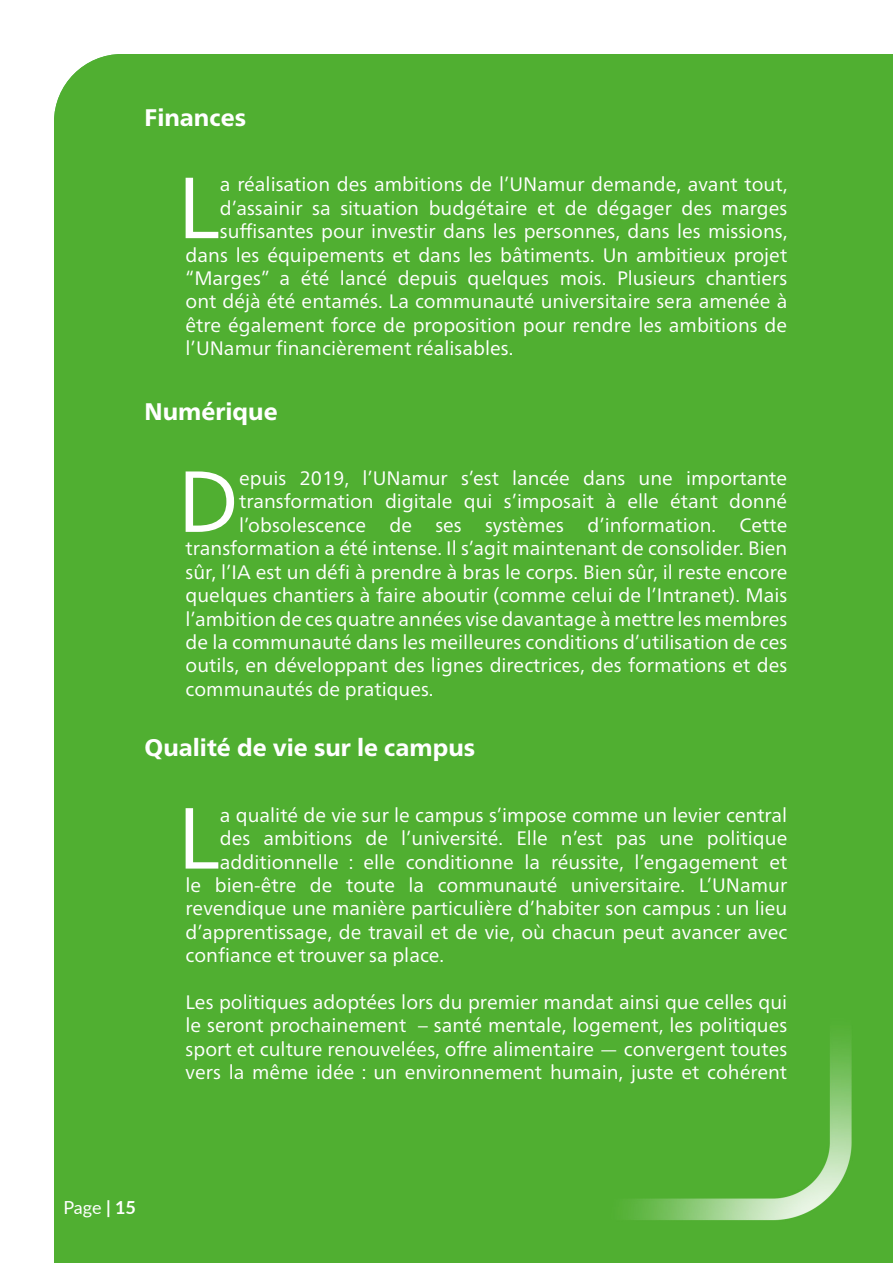
<style>
.page{position:relative;width:893px;height:1263px;background:#fff}
.page>*{position:absolute;margin:0;border:0;box-sizing:border-box;transform-origin:0 0}
.t1{font:86.55px "Neue Frutiger World";color:#fff}
.t2{font:800 24px "Neue Frutiger World";color:#fff}
.t3{font:19.5px/23.4px "Neue Frutiger World";color:#fff;text-align:justify}
.t4{font:18px "Lato";color:#fff}
.s1{font-weight:700}
</style>
<div class="page">
<div style="left:54px;top:54px;width:839px;height:1209px;background:#50af31"></div>
<p class="t2" style="left:145px;top:104px;width:103px">Finances</p>
<p class="t1" style="left:177px;top:140px;width:44px">L</p>
<p class="t3" style="left:220px;top:173px;width:569px">a réalisation des ambitions de l’UNamur demande, avant tout,</p>
<p class="t3" style="left:220px;top:196px;width:569px">d’assainir sa situation budgétaire et de dégager des marges</p>
<p class="t3" style="left:220px;top:220px;width:569px">suffisantes pour investir dans les personnes, dans les missions,</p>
<p class="t3" style="left:186px;top:243px;width:603px">dans les équipements et dans les bâtiments. Un ambitieux projet</p>
<p class="t3" style="left:186px;top:267px;width:603px">“Marges” a été lancé depuis quelques mois. Plusieurs chantiers</p>
<p class="t3" style="left:186px;top:290px;width:603px">ont déjà été entamés. La communauté universitaire sera amenée à</p>
<p class="t3" style="left:186px;top:313px;width:603px">être également force de proposition pour rendre les ambitions de</p>
<p class="t3" style="left:186px;top:337px;width:329px">l’UNamur financièrement réalisables.</p>
<p class="t2" style="left:145px;top:397px;width:135px">Numérique</p>
<p class="t1" style="left:177px;top:434px;width:63px">D</p>
<p class="t3" style="left:239px;top:467px;width:550px">epuis 2019, l’UNamur s’est lancée dans une importante</p>
<p class="t3" style="left:239px;top:490px;width:550px">transformation digitale qui s’imposait à elle étant donné</p>
<p class="t3" style="left:239px;top:514px;width:550px">l’obsolescence de ses systèmes d’information. Cette</p>
<p class="t3" style="left:186px;top:537px;width:603px">transformation a été intense. Il s’agit maintenant de consolider. Bien</p>
<p class="t3" style="left:186px;top:560px;width:603px">sûr, l’IA est un défi à prendre à bras le corps. Bien sûr, il reste encore</p>
<p class="t3" style="left:186px;top:584px;width:603px">quelques chantiers à faire aboutir (comme celui de l’Intranet). Mais</p>
<p class="t3" style="left:186px;top:607px;width:603px">l’ambition de ces quatre années vise davantage à mettre les membres</p>
<p class="t3" style="left:186px;top:631px;width:603px">de la communauté dans les meilleures conditions d’utilisation de ces</p>
<p class="t3" style="left:186px;top:654px;width:603px">outils, en développant des lignes directrices, des formations et des</p>
<p class="t3" style="left:186px;top:677px;width:249px">communautés de pratiques.</p>
<p class="t2" style="left:145px;top:734px;width:332px">Qualité de vie sur le campus</p>
<p class="t1" style="left:177px;top:770px;width:44px">L</p>
<p class="t3" style="left:220px;top:803px;width:569px">a qualité de vie sur le campus s’impose comme un levier central</p>
<p class="t3" style="left:220px;top:827px;width:569px">des ambitions de l’université. Elle n’est pas une politique</p>
<p class="t3" style="left:220px;top:850px;width:569px">additionnelle : elle conditionne la réussite, l’engagement et</p>
<p class="t3" style="left:186px;top:874px;width:603px">le bien-être de toute la communauté universitaire. L’UNamur</p>
<p class="t3" style="left:186px;top:897px;width:603px">revendique une manière particulière d’habiter son campus : un lieu</p>
<p class="t3" style="left:186px;top:920px;width:603px">d’apprentissage, de travail et de vie, où chacun peut avancer avec</p>
<p class="t3" style="left:186px;top:944px;width:260px">confiance et trouver sa place.</p>
<p class="t3" style="left:186px;top:991px;width:603px">Les politiques adoptées lors du premier mandat ainsi que celles qui le seront prochainement – santé mentale, logement, les politiques sport et culture renouvelées, offre alimentaire — convergent toutes vers la même idée : un environnement humain, juste et cohérent</p>
<p class="t4" style="left:63px;top:1195px;width:74px">Page <span class="s1">| 15</span></p>
</div>
